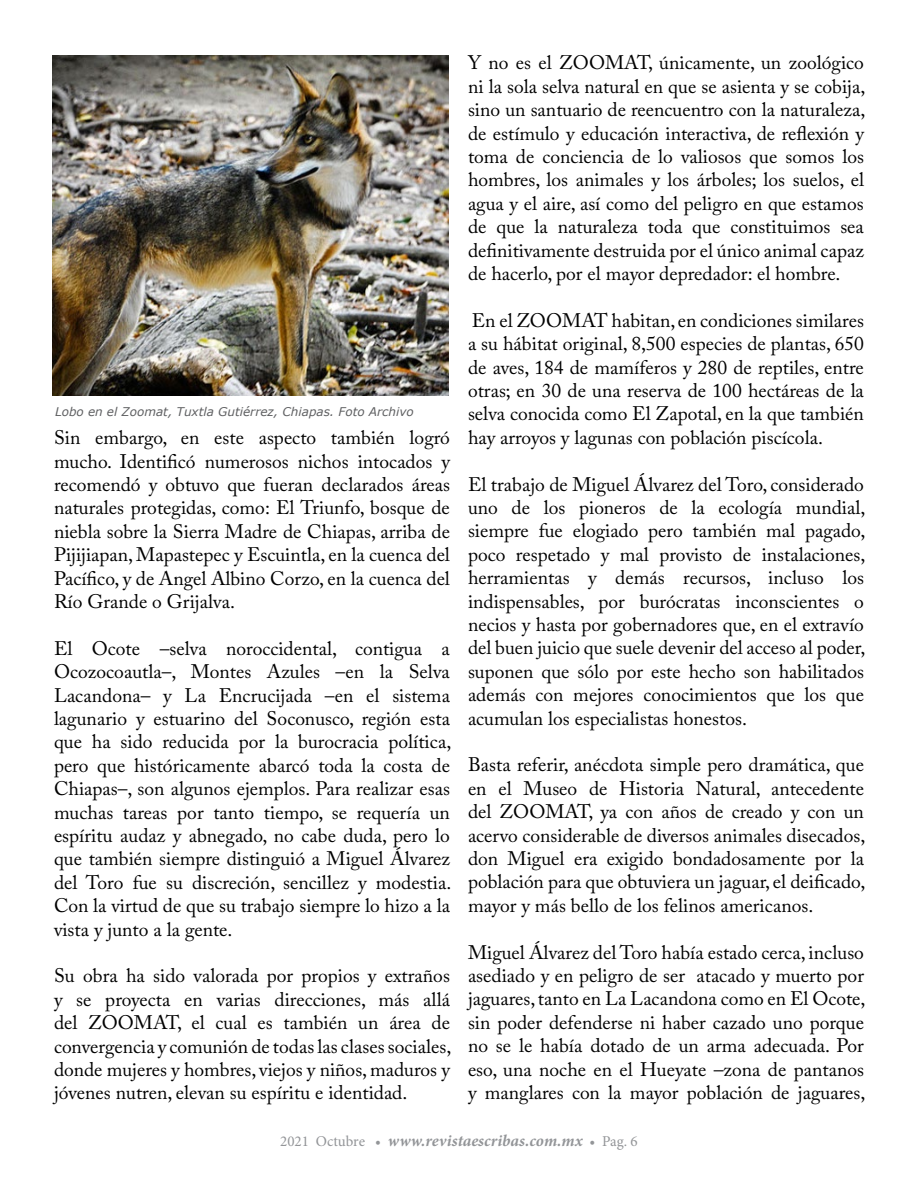
<style>
.page{position:relative;width:918px;height:1188px;background:#fff}
.page>*{position:absolute;margin:0;border:0;box-sizing:border-box;transform-origin:0 0}
.t1{font:19.5px/23.4px "Adobe Caslon Pro";color:#000;text-align:justify}
.t2{font:italic 700 16.5px "Minion Pro";letter-spacing:.005em;color:#939598}
.t3{font:italic 12px "Verdana";color:#5f6062}
.s1{font-weight:400;font-style:normal;font-size:15px}
</style>
<div class="page">
<img style="left:53px;top:55px;width:396px;height:341px">
<p class="t3" style="left:55px;top:403px;width:360px">Lobo en el Zoomat, Tuxtla Gutiérrez, Chiapas. Foto Archivo</p>
<p class="t1" style="left:54px;top:426px;width:398px">Sin embargo, en este aspecto también logró mucho. Identificó numerosos nichos intocados y recomendó y obtuvo que fueran declarados áreas naturales protegidas, como: El Triunfo, bosque de niebla sobre la Sierra Madre de Chiapas, arriba de Pijijiapan, Mapastepec y Escuintla, en la cuenca del Pacífico, y de Angel Albino Corzo, en la cuenca del Río Grande o Grijalva.</p>
<p class="t1" style="left:54px;top:636px;width:399px">El Ocote –selva noroccidental, contigua a Ocozocoautla–, Montes Azules –en la Selva Lacandona– y La Encrucijada –en el sistema lagunario y estuarino del Soconusco, región esta que ha sido reducida por la burocracia política, pero que históricamente abarcó toda la costa de Chiapas–, son algunos ejemplos. Para realizar esas muchas tareas por tanto tiempo, se requería un espíritu audaz y abnegado, no cabe duda, pero lo que también siempre distinguió a Miguel Álvarez del Toro fue su discreción, sencillez y modestia.<br>Con la virtud de que su trabajo siempre lo hizo a la vista y junto a la gente.</p>
<p class="t1" style="left:54px;top:964px;width:399px">Su obra ha sido valorada por propios y extraños y se proyecta en varias direcciones, más allá del ZOOMAT, el cual es también un área de convergencia y comunión de todas las clases sociales, donde mujeres y hombres, viejos y niños, maduros y jóvenes nutren, elevan su espíritu e identidad.</p>
<p class="t1" style="left:468px;top:51px;width:399px">Y no es el ZOOMAT, únicamente, un zoológico ni la sola selva natural en que se asienta y se cobija, sino un santuario de reencuentro con la naturaleza, de estímulo y educación interactiva, de reflexión y toma de conciencia de lo valiosos que somos los hombres, los animales y los árboles; los suelos, el agua y el aire, así como del peligro en que estamos de que la naturaleza toda que constituimos sea definitivamente destruida por el único animal capaz de hacerlo, por el mayor depredador: el hombre.</p>
<p class="t1" style="left:468px;top:308px;width:397px">En el ZOOMAT habitan, en condiciones similares a su hábitat original, 8,500 especies de plantas, 650 de aves, 184 de mamíferos y 280 de reptiles, entre otras; en 30 de una reserva de 100 hectáreas de la selva conocida como El Zapotal, en la que también hay arroyos y lagunas con población piscícola.</p>
<p class="t1" style="left:468px;top:472px;width:399px">El trabajo de Miguel Álvarez del Toro, considerado uno de los pioneros de la ecología mundial, siempre fue elogiado pero también mal pagado, poco respetado y mal provisto de instalaciones, herramientas y demás recursos, incluso los indispensables, por burócratas inconscientes o necios y hasta por gobernadores que, en el extravío del buen juicio que suele devenir del acceso al poder, suponen que sólo por este hecho son habilitados además con mejores conocimientos que los que acumulan los especialistas honestos.</p>
<p class="t1" style="left:468px;top:753px;width:399px">Basta referir, anécdota simple pero dramática, que en el Museo de Historia Natural, antecedente del ZOOMAT, ya con años de creado y con un acervo considerable de diversos animales disecados, don Miguel era exigido bondadosamente por la población para que obtuviera un jaguar, el deificado, mayor y más bello de los felinos americanos.</p>
<p class="t1" style="left:468px;top:940px;width:399px">Miguel Álvarez del Toro había estado cerca, incluso asediado y en peligro de ser atacado y muerto por jaguares, tanto en La Lacandona como en El Ocote, sin poder defenderse ni haber cazado uno porque no se le había dotado de un arma adecuada. Por eso, una noche en el Hueyate –zona de pantanos y manglares con la mayor población de jaguares,</p>
<p class="t2" style="left:280px;top:1129px;width:359px"><span class="s1">2021 Octubre •</span> www.revistaescribas.com.mx <span class="s1">• Pag. 6</span></p>
</div>
